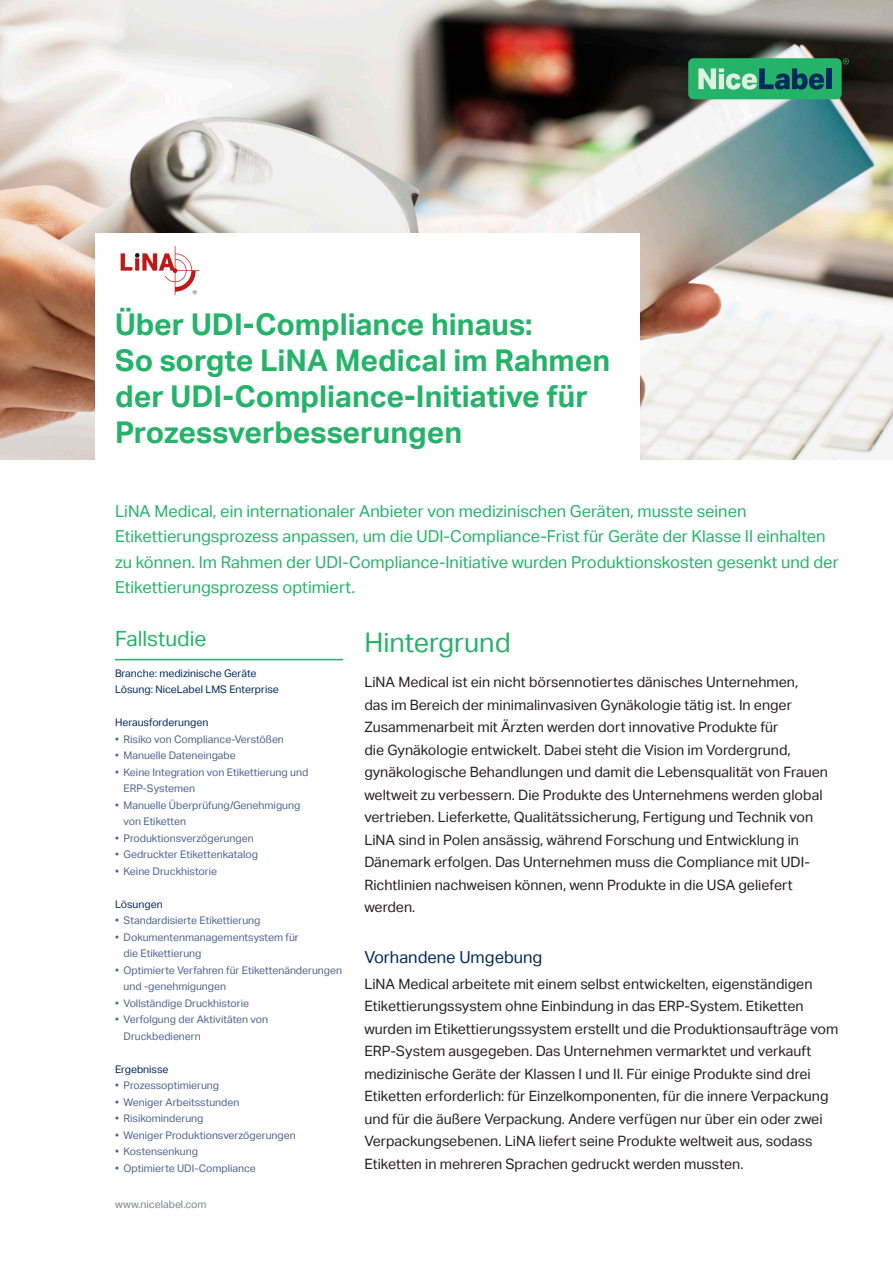
<style>
.page{position:relative;width:893px;height:1263px;background:#fff}
.page>*{position:absolute;margin:0;border:0;box-sizing:border-box;transform-origin:0 0}
.Headline-1{font:700 30px/36px "Aktiv Grotesk";color:#24b369}
.Headline-2{font:27px "Aktiv Grotesk";color:#24b369}
.Sub-Head{font:21px "Aktiv Grotesk";color:#24b369}
.Body-BULLET{font:16.5px/25.5px "Aktiv Grotesk";color:#24b369}
.Headline-4{font:16.5px "Aktiv Grotesk";color:#00295c}
.Body{font:14.25px/22.5px "Aktiv Grotesk";color:#231f20}
.t1{font:10.5px/16.5px "Aktiv Grotesk";color:#4b648f}
.Title-2{font:10.5px "Aktiv Grotesk";color:#00295c}
.t2{font:10.5px "Aktiv Grotesk";color:#808285}
</style>
<div class="page">
<img style="left:0;top:0;width:893px;height:460px">
<div style="left:688px;top:58px;width:154px;height:41px;background:#24b369;border-radius:5px"></div>
<svg style="left:843px;top:58px;width:6px;height:6px"></svg>
<svg style="left:698px;top:68px;width:126px;height:22px"></svg>
<div style="left:826px;top:68px;width:5px;height:21px;background:#00295c"></div>
<hr style="left:115px;top:659px;width:228px;height:1px;background:#24b369">
<div style="left:95px;top:233px;width:545px;height:233px;background:#fff"></div>
<img style="left:120px;top:246px;width:80px;height:50px">
<p class="Headline-1" style="left:115px;top:307px;width:419px">Über UDI-Compliance hinaus:</p>
<p class="Headline-1" style="left:115px;top:343px;width:497px">So sorgte LiNA Medical im Rahmen der UDI-Compliance-Initiative für<br>Prozessverbesserungen</p>
<p class="Body-BULLET" style="left:115px;top:498px;width:725px">LiNA Medical, ein internationaler Anbieter von medizinischen Geräten, musste seinen Etikettierungsprozess anpassen, um die UDI-Compliance-Frist für Geräte der Klasse II einhalten zu können. Im Rahmen der UDI-Compliance-Initiative wurden Produktionskosten gesenkt und der Etikettierungsprozess optimiert.</p>
<p class="Sub-Head" style="left:115px;top:627px;width:93px">Fallstudie</p>
<p class="Headline-2" style="left:364px;top:627px;width:148px">Hintergrund</p>
<p class="Title-2" style="left:115px;top:667px;width:143px">Branche: medizinische Geräte</p>
<p class="Title-2" style="left:115px;top:684px;width:165px">Lösung: NiceLabel LMS Enterprise</p>
<p class="Title-2" style="left:115px;top:717px;width:95px">Herausforderungen</p>
<p class="t1" style="left:115px;top:731px;width:170px">• Risiko von Compliance-Verstößen</p>
<p class="t1" style="left:115px;top:747px;width:122px">• Manuelle Dateneingabe</p>
<p class="t1" style="left:124px;top:764px;width:186px;text-indent:-9px">• Keine Integration von Etikettierung und<br>ERP-Systemen</p>
<p class="t1" style="left:124px;top:797px;width:178px;text-indent:-9px">• Manuelle Überprüfung/Genehmigung von Etiketten</p>
<p class="t1" style="left:115px;top:830px;width:140px">• Produktionsverzögerungen</p>
<p class="t1" style="left:115px;top:846px;width:145px">• Gedruckter Etikettenkatalog</p>
<p class="t1" style="left:115px;top:863px;width:104px">• Keine Druckhistorie</p>
<p class="Title-2" style="left:115px;top:898px;width:49px">Lösungen</p>
<p class="t1" style="left:115px;top:912px;width:147px">• Standardisierte Etikettierung</p>
<p class="t1" style="left:124px;top:929px;width:177px;text-indent:-9px">• Dokumentenmanagementsystem für die Etikettierung</p>
<p class="t1" style="left:124px;top:962px;width:220px;text-indent:-9px">• Optimierte Verfahren für Etikettenänderungen und -genehmigungen</p>
<p class="t1" style="left:115px;top:995px;width:136px">• Vollständige Druckhistorie</p>
<p class="t1" style="left:124px;top:1011px;width:146px;text-indent:-9px">• Verfolgung der Aktivitäten von<br>Druckbedienern</p>
<p class="Title-2" style="left:115px;top:1063px;width:55px">Ergebnisse</p>
<p class="t1" style="left:115px;top:1077px;width:106px">• Prozessoptimierung</p>
<p class="t1" style="left:115px;top:1094px;width:126px">• Weniger Arbeitsstunden</p>
<p class="t1" style="left:115px;top:1110px;width:90px">• Risikominderung</p>
<p class="t1" style="left:115px;top:1127px;width:182px">• Weniger Produktionsverzögerungen</p>
<p class="t1" style="left:115px;top:1143px;width:85px">• Kostensenkung</p>
<p class="t1" style="left:115px;top:1160px;width:142px">• Optimierte UDI-Compliance</p>
<p class="t2" style="left:115px;top:1199px;width:93px">www.nicelabel.com</p>
<p class="Body" style="left:364px;top:671px;width:465px">LiNA Medical ist ein nicht börsennotiertes dänisches Unternehmen,<br>das im Bereich der minimalinvasiven Gynäkologie tätig ist. In enger Zusammenarbeit mit Ärzten werden dort innovative Produkte für<br>die Gynäkologie entwickelt. Dabei steht die Vision im Vordergrund, gynäkologische Behandlungen und damit die Lebensqualität von Frauen weltweit zu verbessern. Die Produkte des Unternehmens werden global vertrieben. Lieferkette, Qualitätssicherung, Fertigung und Technik von LiNA sind in Polen ansässig, während Forschung und Entwicklung in Dänemark erfolgen. Das Unternehmen muss die Compliance mit UDI-Richtlinien nachweisen können, wenn Produkte in die USA geliefert werden.</p>
<p class="Headline-4" style="left:364px;top:948px;width:180px">Vorhandene Umgebung</p>
<p class="Body" style="left:364px;top:973px;width:476px">LiNA Medical arbeitete mit einem selbst entwickelten, eigenständigen Etikettierungssystem ohne Einbindung in das ERP-System. Etiketten wurden im Etikettierungssystem erstellt und die Produktionsaufträge vom ERP-System ausgegeben. Das Unternehmen vermarktet und verkauft medizinische Geräte der Klassen I und II. Für einige Produkte sind drei Etiketten erforderlich: für Einzelkomponenten, für die innere Verpackung und für die äußere Verpackung. Andere verfügen nur über ein oder zwei Verpackungsebenen. LiNA liefert seine Produkte weltweit aus, sodass Etiketten in mehreren Sprachen gedruckt werden mussten.</p>
</div>
